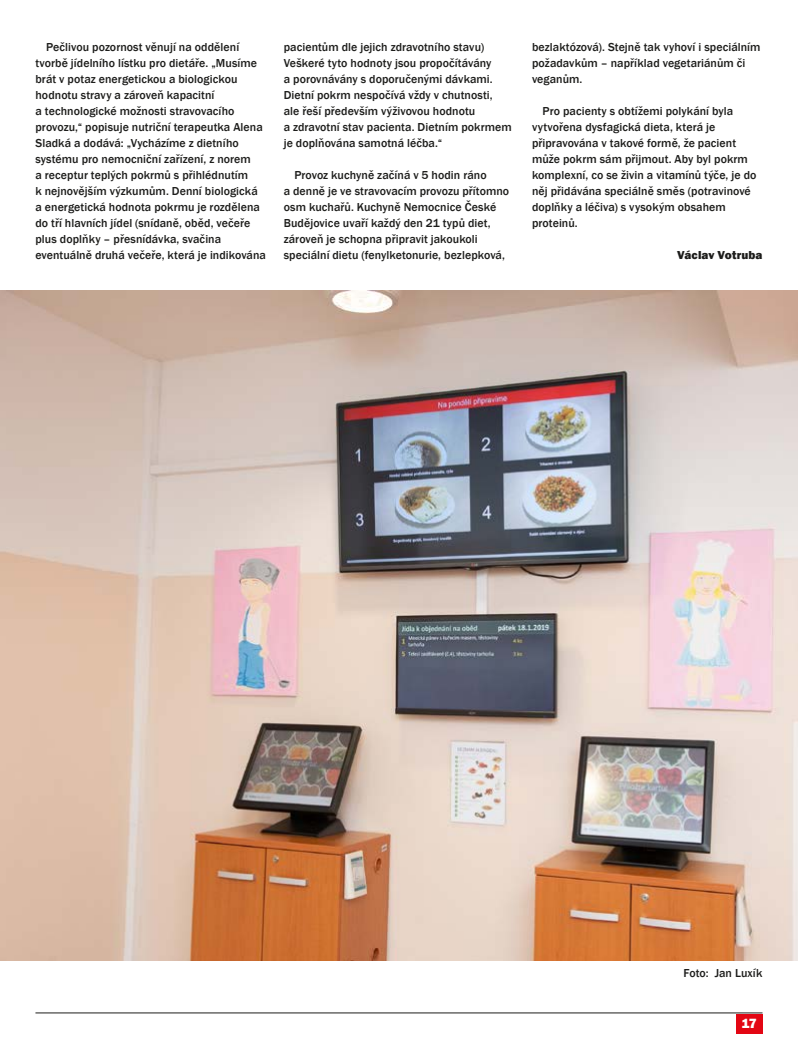
<style>
.page{position:relative;width:798px;height:1053px;background:#fff}
.page>*{position:absolute;margin:0;border:0;box-sizing:border-box;transform-origin:0 0}
.t1{font:800 13.75px "Franklin Gothic";color:#fff}
.t2{font:500 11.88px/16px "Franklin Gothic";letter-spacing:.005em;color:#1d1d1b}
.t3{font:800 11.88px "Franklin Gothic";letter-spacing:.01em;color:#1d1d1b}
</style>
<div class="page">
<hr style="left:35px;top:1012px;width:727px;height:1px;background:#1d1d1b">
<div style="left:735px;top:1013px;width:27px;height:20px;background:#e30613"></div>
<img style="left:0;top:291px;width:797px;height:669px">
<p class="t2" style="left:35px;top:40px;width:232px;text-indent:11px">Pečlivou pozornost věnují na oddělení tvorbě jídelního lístku pro dietáře. „Musíme brát v potaz energetickou a biologickou hodnotu stravy a zároveň kapacitní<br>a technologické možnosti stravovacího provozu,“ popisuje nutriční terapeutka Alena Sladká a dodává: „Vycházíme z dietního systému pro nemocniční zařízení, z norem<br>a receptur teplých pokrmů s přihlédnutím<br>k nejnovějším výzkumům. Denní biologická a energetická hodnota pokrmu je rozdělena do tří hlavních jídel (snídaně, oběd, večeře plus doplňky – přesnídávka, svačina eventuálně druhá večeře, která je indikována</p>
<p class="t2" style="left:283px;top:40px;width:229px">pacientům dle jejich zdravotního stavu)<br>Veškeré tyto hodnoty jsou propočítávány<br>a porovnávány s doporučenými dávkami.<br>Dietní pokrm nespočívá vždy v chutnosti,<br>ale řeší především výživovou hodnotu<br>a zdravotní stav pacienta. Dietním pokrmem je doplňována samotná léčba.“</p>
<p class="t2" style="left:283px;top:167px;width:227px;text-indent:11px">Provoz kuchyně začíná v 5 hodin ráno<br>a denně je ve stravovacím provozu přítomno osm kuchařů. Kuchyně Nemocnice České Budějovice uvaří každý den 21 typů diet, zároveň je schopna připravit jakoukoli speciální dietu (fenylketonurie, bezlepková,</p>
<p class="t2" style="left:532px;top:40px;width:230px">bezlaktózová). Stejně tak vyhoví i speciálním požadavkům – například vegetariánům či veganům.</p>
<p class="t2" style="left:532px;top:103px;width:226px;text-indent:11px">Pro pacienty s obtížemi polykání byla vytvořena dysfagická dieta, která je připravována v takové formě, že pacient může pokrm sám přijmout. Aby byl pokrm komplexní, co se živin a vitamínů týče, je do něj přidávána speciálně směs (potravinové doplňky a léčiva) s vysokým obsahem proteinů.</p>
<p class="t3" style="left:677px;top:247px;width:87px">Václav Votruba</p>
<p class="t2" style="left:683px;top:964px;width:80px">Foto: Jan Luxík</p>
<p class="t1" style="left:741px;top:1014px;width:17px">17</p>
</div>
